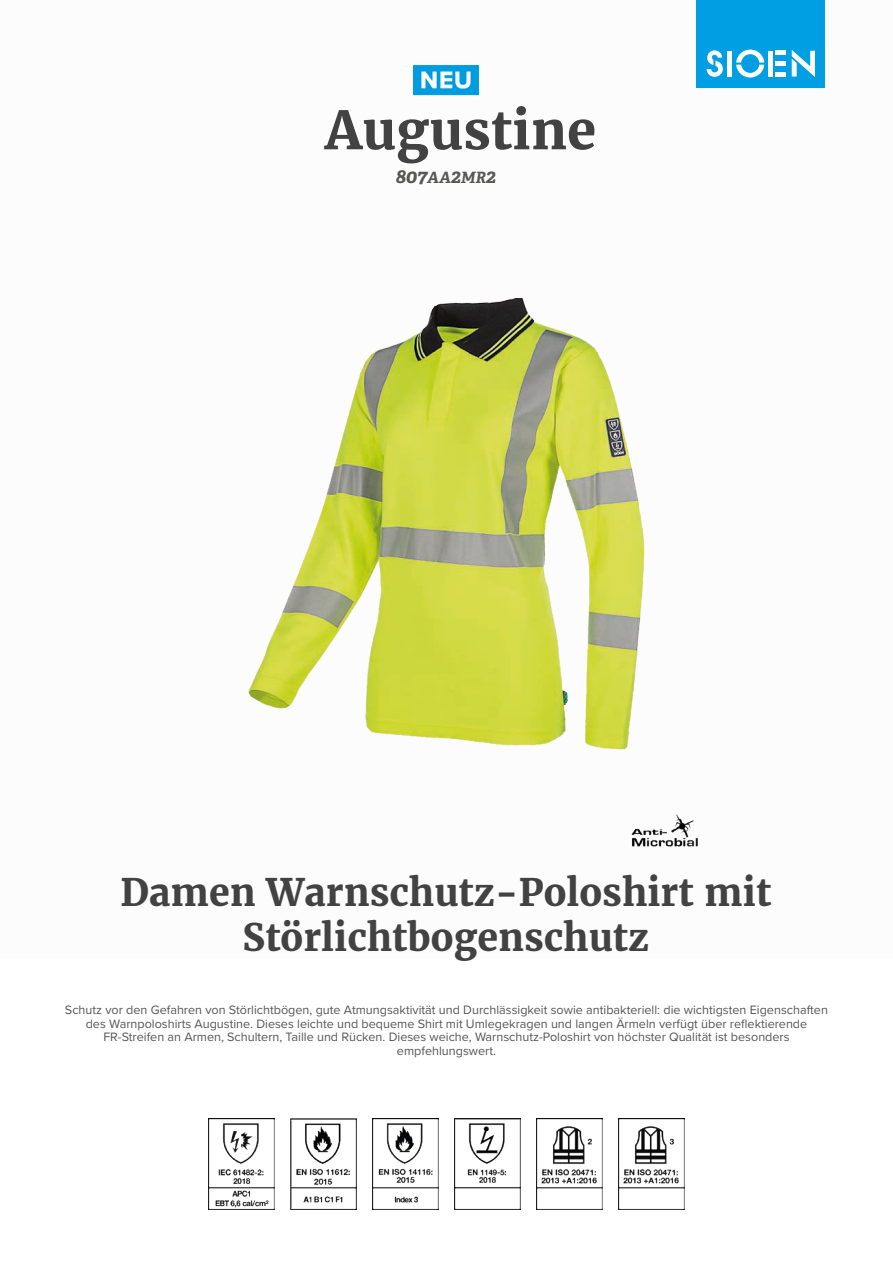
<style>
.page{position:relative;width:893px;height:1263px;background:#fff}
.page>*{position:absolute;margin:0;border:0;box-sizing:border-box;transform-origin:0 0}
.t1{font:700 52.5px "Merriweather";color:#424243}
.t2{font:700 37.5px/45px "Merriweather";color:#424243;text-align:center}
.t3{font:italic 700 19.5px "Adelle";color:#575756}
.t4{font:12.6px/13.6px "Proxima Nova";color:#575756;text-align:center}
.s1{font-size:15.6px}
</style>
<div class="page">
<div style="left:697px;top:0;width:128px;height:88px;background:#009fe3"></div>
<svg style="left:707px;top:50px;width:16px;height:27px"></svg>
<svg style="left:736px;top:50px;width:28px;height:28px"></svg>
<div style="left:727px;top:51px;width:5px;height:26px;background:#fff"></div>
<div style="left:768px;top:51px;width:5px;height:26px;background:#fff"></div>
<div style="left:775px;top:72px;width:11px;height:5px;background:#fff"></div>
<div style="left:775px;top:61px;width:11px;height:5px;background:#fff"></div>
<hr style="left:775px;top:51px;width:11px;height:4px;background:#fff">
<svg style="left:792px;top:50px;width:23px;height:27px"></svg>
<img style="left:688px;top:820px;width:10px;height:27px">
<img style="left:208px;top:1118px;width:66px;height:92px">
<img style="left:290px;top:1118px;width:67px;height:92px">
<img style="left:372px;top:1118px;width:66px;height:92px">
<img style="left:454px;top:1118px;width:67px;height:92px">
<img style="left:536px;top:1118px;width:67px;height:92px">
<img style="left:618px;top:1118px;width:67px;height:92px">
<img style="left:248px;top:298px;width:440px;height:549px">
<img style="left:413px;top:65px;width:65px;height:31px">
<h1 class="t1" style="left:325px;top:95px;width:272px">Augustine</h1>
<h3 class="t3" style="left:396px;top:164px;width:102px">807<span class="s1">AA</span>2<span class="s1">MR</span>2</h3>
<h2 class="t2" style="left:121px;top:869px;width:652px">Damen Warnschutz-Poloshirt mit<br>Störlichtbogenschutz</h2>
<p class="t4" style="left:65px;top:1002px;width:764px">Schutz vor den Gefahren von Störlichtbögen, gute Atmungsaktivität und Durchlässigkeit sowie antibakteriell: die wichtigsten Eigenschaften des Warnpoloshirts Augustine. Dieses leichte und bequeme Shirt mit Umlegekragen und langen Ärmeln verfügt über reflektierende FR-Streifen an Armen, Schultern, Taille und Rücken. Dieses weiche, Warnschutz-Poloshirt von höchster Qualität ist besonders empfehlungswert.</p>
</div>
